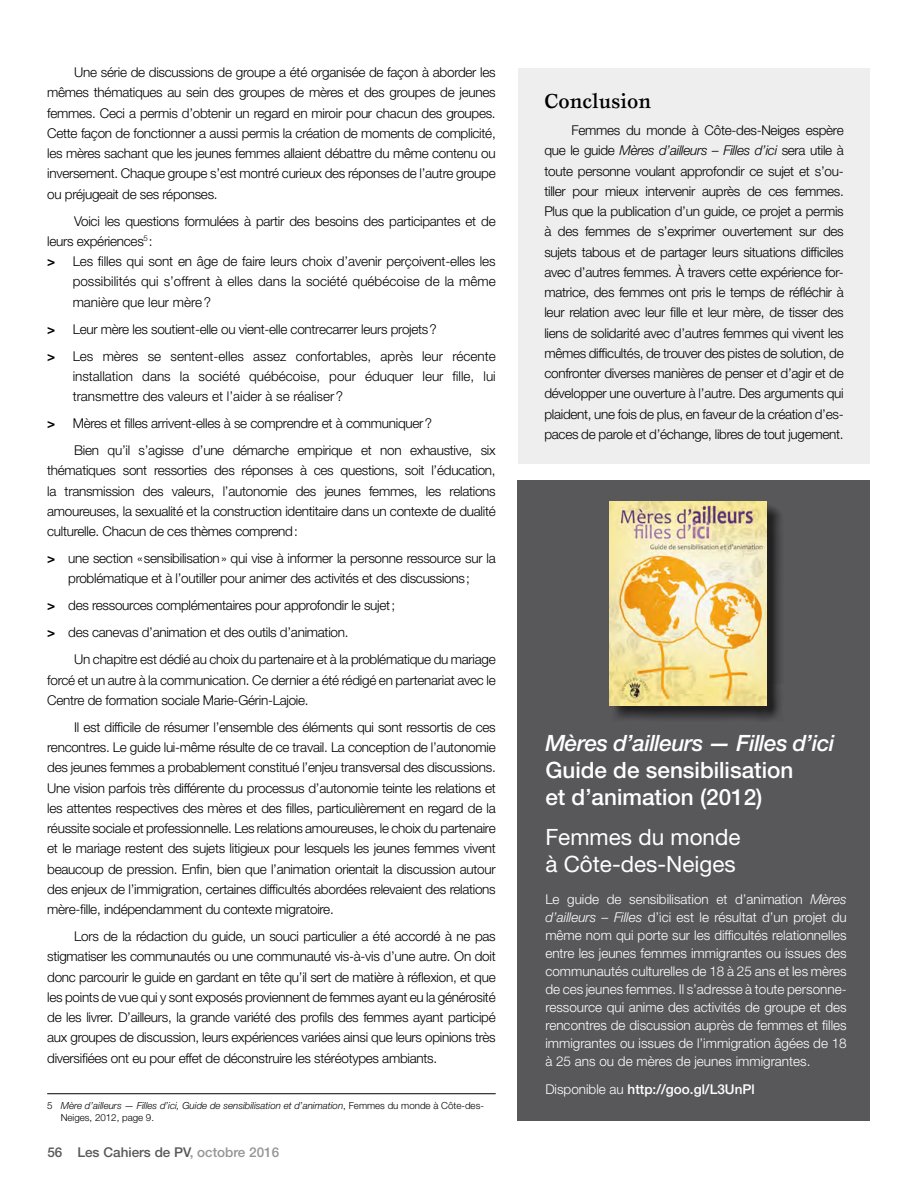
<style>
.page{position:relative;width:918px;height:1188px;background:#fff}
.page>*{position:absolute;margin:0;border:0;box-sizing:border-box;transform-origin:0 0}
.t1{font:500 22.5px/27px "Helvetica Neue LT Std";color:#fff}
.t2{font:22.5px/27px "Helvetica Neue LT Std";color:#fff}
.t3{font:italic 500 22.5px "Helvetica Neue LT Std";letter-spacing:-.02em;color:#fff}
.t4{font:500 21px "Esprit Std";color:#000}
.t5{font:300 13.5px/20.2px "Helvetica Neue LT Std";letter-spacing:-.02em;color:#000;text-align:justify}
.t6{font:300 13.5px/18px "Helvetica Neue LT Std";color:#fff;text-align:justify}
.t7{font:300 13.5px/20.2px "Helvetica Neue LT Std";color:#000}
.t8{font:500 13.5px "Helvetica Neue LT Std";color:#fff}
.t9{font:500 13.5px "Helvetica Neue LT Std";color:#58585b}
.t10{font:italic 300 9.75px/11.7px "Helvetica Neue LT Std";color:#000}
.s1{font-weight:700}
.s2{font-style:normal}
.s3{color:#939598}
.s4{font-style:italic}
.s5{font-weight:300}
</style>
<div class="page">
<div style="left:517px;top:480px;width:353px;height:640px;background:#58585b"></div>
<div style="left:518px;top:68px;width:352px;height:396px;background:#eee"></div>
<div style="left:612px;top:504px;width:172px;height:218px;background:#000;opacity:.62"></div>
<img style="left:609px;top:501px;width:158px;height:204px">
<hr style="left:47px;top:1093px;width:449px;height:1px;background:#000">
<p class="t5" style="left:47px;top:62px;width:450px;text-indent:27px">Une série de discussions de groupe a été organisée de façon à aborder les mêmes thématiques au sein des groupes de mères et des groupes de jeunes femmes. Ceci a permis d’obtenir un regard en miroir pour chacun des groupes.<br>Cette façon de fonctionner a aussi permis la création de moments de complicité, les mères sachant que les jeunes femmes allaient débattre du même contenu ou inversement. Chaque groupe s’est montré curieux des réponses de l’autre groupe ou préjugeait de ses réponses.</p>
<p class="t5" style="left:74px;top:210px;width:423px">Voici les questions formulées à partir des besoins des participantes et de</p>
<p class="t5" style="left:47px;top:231px;width:107px">leurs expériences<sup>5</sup>:</p>
<p class="t5" style="left:47px;top:251px;width:450px"><span class="s1">&gt;</span> Les filles qui sont en âge de faire leurs choix d’avenir perçoivent-elles les</p>
<p class="t7" style="left:73px;top:271px;width:425px">possibilités qui s’offrent à elles dans la société québécoise de la même</p>
<p class="t7" style="left:73px;top:291px;width:140px">manière que leur mère?</p>
<p class="t5" style="left:47px;top:315px;width:450px;line-height:27px"><span class="s1">&gt;</span> Leur mère les soutient-elle ou vient-elle contrecarrer leurs projets?<br><span class="s1">&gt;</span> Les mères se sentent-elles assez confortables, après leur récente</p>
<p class="t7" style="left:73px;top:366px;width:425px">installation dans la société québécoise, pour éduquer leur fille, lui transmettre des valeurs et l’aider à se réaliser?</p>
<p class="t5" style="left:74px;top:410px;width:423px;line-height:27px;text-indent:-27px"><span class="s1">&gt;</span> Mères et filles arrivent-elles à se comprendre et à communiquer?<br>Bien qu’il s’agisse d’une démarche empirique et non exhaustive, six</p>
<p class="t5" style="left:47px;top:460px;width:450px">thématiques sont ressorties des réponses à ces questions, soit l’éducation, la transmission des valeurs, l’autonomie des jeunes femmes, les relations amoureuses, la sexualité et la construction identitaire dans un contexte de dualité culturelle. Chacun de ces thèmes comprend:</p>
<p class="t5" style="left:47px;top:548px;width:450px;text-align:center"><span class="s1">&gt;</span> une section «sensibilisation» qui vise à informer la personne ressource sur la problématique et à l’outiller pour animer des activités et des discussions;</p>
<p class="t5" style="left:47px;top:592px;width:349px;line-height:27px"><span class="s1">&gt;</span> des ressources complémentaires pour approfondir le sujet; <span class="s1">&gt;</span> des canevas d’animation et des outils d’animation.</p>
<p class="t5" style="left:47px;top:649px;width:450px;text-indent:27px">Un chapitre est dédié au choix du partenaire et à la problématique du mariage forcé et un autre à la communication. Ce dernier a été rédigé en partenariat avec le Centre de formation sociale Marie-Gérin-Lajoie.</p>
<p class="t5" style="left:47px;top:717px;width:450px;text-indent:27px">Il est difficile de résumer l’ensemble des éléments qui sont ressortis de ces rencontres. Le guide lui-même résulte de ce travail. La conception de l’autonomie des jeunes femmes a probablement constitué l’enjeu transversal des discussions.<br>Une vision parfois très différente du processus d’autonomie teinte les relations et les attentes respectives des mères et des filles, particulièrement en regard de la réussite sociale et professionnelle. Les relations amoureuses, le choix du partenaire et le mariage restent des sujets litigieux pour lesquels les jeunes femmes vivent beaucoup de pression. Enfin, bien que l’animation orientait la discussion autour des enjeux de l’immigration, certaines difficultés abordées relevaient des relations mère-fille, indépendamment du contexte migratoire.</p>
<p class="t5" style="left:47px;top:926px;width:450px;text-indent:27px">Lors de la rédaction du guide, un souci particulier a été accordé à ne pas stigmatiser les communautés ou une communauté vis-à-vis d’une autre. On doit donc parcourir le guide en gardant en tête qu’il sert de matière à réflexion, et que les points de vue qui y sont exposés proviennent de femmes ayant eu la générosité de les livrer. D’ailleurs, la grande variété des profils des femmes ayant participé aux groupes de discussion, leurs expériences variées ainsi que leurs opinions très diversifiées ont eu pour effet de déconstruire les stéréotypes ambiants.</p>
<p class="t10" style="left:61px;top:1100px;width:425px;text-indent:-14px"><span class="s2">5</span> Mère d’ailleurs — Filles d’ici, Guide de sensibilisation et d’animation<span class="s2">, Femmes du monde à Côte-des-<br>Neiges, 2012, page 9.</span></p>
<p class="t9" style="left:47px;top:1144px;width:233px">56 Les Cahiers de PV<span class="s3">, octobre 2016</span></p>
<h2 class="t4" style="left:544px;top:88px;width:108px">Conclusion</h2>
<p class="t5" style="left:544px;top:120px;width:301px;text-indent:27px">Femmes du monde à Côte-des-Neiges espère que le guide <span class="s4">Mères d’ailleurs – Filles d’ici</span> sera utile à toute personne voulant approfondir ce sujet et s’ou&shy;tiller pour mieux intervenir auprès de ces femmes.<br>Plus que la publication d’un guide, ce projet a permis à des femmes de s’exprimer ouvertement sur des sujets tabous et de partager leurs situations difficiles avec d’autres femmes. À travers cette expérience for&shy;matrice, des femmes ont pris le temps de réfléchir à leur relation avec leur fille et leur mère, de tisser des liens de solidarité avec d’autres femmes qui vivent les mêmes difficultés, de trouver des pistes de solution, de confronter diverses manières de penser et d’agir et de développer une ouverture à l’autre. Des arguments qui plaident, une fois de plus, en faveur de la création d’es&shy;paces de parole et d’échange, libres de tout jugement.</p>
<h1 class="t3" style="left:545px;top:729px;width:291px">Mères d’ailleurs — Filles d’ici</h1>
<h1 class="t1" style="left:545px;top:756px;width:250px">Guide de sensibilisation et d’animation (2012)</h1>
<h1 class="t2" style="left:545px;top:823px;width:197px">Femmes du monde à Côte-des-Neiges</h1>
<p class="t6" style="left:545px;top:890px;width:303px">Le guide de sensibilisation et d’animation <span class="s4">Mères d’ailleurs – Filles</span> d’ici est le résultat d’un projet du même nom qui porte sur les difficultés relationnelles entre les jeunes femmes immigrantes ou issues des communautés culturelles de 18 à 25 ans et les mères de ces jeunes femmes. Il s’adresse à toute personne&shy;ressource qui anime des activités de groupe et des rencontres de discussion auprès de femmes et filles immigrantes ou issues de l’immigration âgées de 18 à 25 ans ou de mères de jeunes immigrantes.</p>
<p class="t8" style="left:545px;top:1081px;width:211px"><span class="s5">Disponible au</span> http://goo.gl/L3UnPl</p>
</div>
